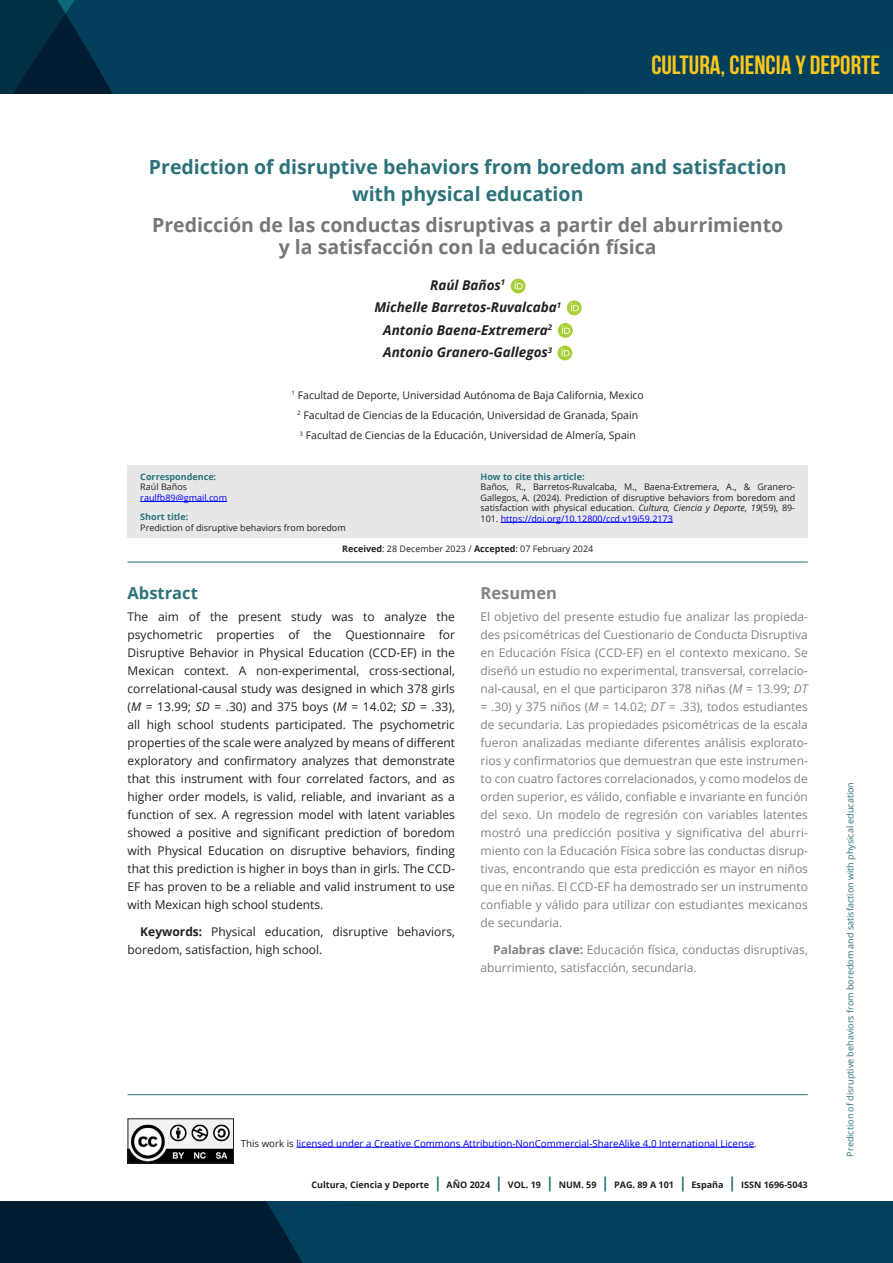
<style>
.page{position:relative;width:893px;height:1263px;background:#fff}
.page>*{position:absolute;margin:0;border:0;box-sizing:border-box;transform-origin:0 0}
.t1{font:700 26.25px "Bebas Neue";color:#fdc71b}
.TITULO_ARTICULO_gris{font:700 19.5px/22.5px "Open Sans";color:#777;text-align:center}
.TITULO_ARTICULO_verd{font:700 19.5px/27px "Open Sans";color:#2c727a;text-align:center}
.subtitulo_H3{font:700 16.5px "Open Sans";color:#2c727a}
.subtitulo_H3-2{font:700 16.5px "Open Sans";color:#808285}
.autores{font:italic 700 13.5px "Open Sans";color:#231f20}
.Cuerpo_de_texto_P{font:12px/18px "Open Sans";color:#808285;text-align:justify}
.Cuerpo_de_texto_P-2{font:12px/18px "Open Sans";color:#231f20;text-align:justify}
.Filiacion{font:10.5px "Open Sans";color:#231f20}
.Filiacion-2{font:9.75px "Open Sans";color:#00f}
.portada_regular{font:9px/10.5px "Open Sans";color:#231f20;text-align:justify}
.maestras{font:9px "Open Sans";color:#2c727a}
.maestras-2{font:700 9px "Open Sans";color:#231f20}
.Portada_bold{font:700 9px "Open Sans";color:#2c727a}
.portada_regular-2{font:9px "Open Sans";color:#00f}
.s1{font-weight:700}
.s2{font-style:italic}
.s3{color:#00f}
.s4{color:#231f20}
.s5{font-size:15px;color:#2c727a}
</style>
<div class="page">
<svg style="left:0;top:1201px;width:893px;height:62px;background:#02344e"></svg>
<div style="left:128px;top:466px;width:680px;height:72px;background:#e6e7e9"></div>
<hr style="left:140px;top:501px;width:87px;height:1px;background:#00f">
<svg style="left:511px;top:279px;width:15px;height:14px"></svg>
<svg style="left:515px;top:281px;width:8px;height:8px"></svg>
<svg style="left:567px;top:300px;width:15px;height:15px"></svg>
<svg style="left:571px;top:303px;width:8px;height:8px"></svg>
<div style="left:558px;top:323px;width:15px;height:15px;background:#a6cf38;border-radius:50%"></div>
<svg style="left:562px;top:326px;width:8px;height:8px"></svg>
<svg style="left:557px;top:345px;width:15px;height:15px"></svg>
<svg style="left:561px;top:348px;width:8px;height:8px"></svg>
<hr style="left:501px;top:522px;width:172px;height:1px;background:#00f">
<hr style="left:128px;top:562px;width:680px;height:1px;background:#2a6e73">
<hr style="left:128px;top:1094px;width:680px;height:1px;background:#2a6e73">
<img style="left:130px;top:1120px;width:102px;height:41px">
<div style="left:128px;top:1118px;width:106px;height:45px;border:1px solid #231f20"></div>
<hr style="left:296px;top:1147px;width:458px;height:1px;background:#00f">
<svg style="left:0;top:0;width:893px;height:94px;background:#023c58"></svg>
<p class="t1" style="left:651px;top:50px;width:230px">CULTURA, CIENCIA Y DEPORTE</p>
<p class="TITULO_ARTICULO_verd" style="left:149px;top:153px;width:639px">Prediction of disruptive behaviors from boredom and satisfaction with physical education</p>
<p class="TITULO_ARTICULO_gris" style="left:152px;top:213px;width:633px">Predicción de las conductas disruptivas a partir del aburrimiento y la satisfacción con la educación física</p>
<p class="autores" style="left:430px;top:275px;width:77px">Raúl Baños<sup>1</sup></p>
<p class="autores" style="left:374px;top:298px;width:188px">Michelle Barretos-Ruvalcaba<sup>1</sup></p>
<p class="autores" style="left:383px;top:320px;width:171px">Antonio Baena-Extremera<sup>2</sup></p>
<p class="autores" style="left:383px;top:343px;width:171px">Antonio Granero-Gallegos<sup>3</sup></p>
<p class="Filiacion" style="left:292px;top:388px;width:354px"><sup>1</sup> Facultad de Deporte, Universidad Autónoma de Baja California, Mexico</p>
<p class="Filiacion" style="left:297px;top:408px;width:342px"><sup>2</sup> Facultad de Ciencias de la Educación, Universidad de Granada, Spain</p>
<p class="Filiacion" style="left:300px;top:428px;width:338px"><sup>3</sup> Facultad de Ciencias de la Educación, Universidad de Almería, Spain</p>
<p class="Portada_bold" style="left:140px;top:470px;width:77px">Correspondence:</p>
<p class="portada_regular" style="left:140px;top:482px;width:48px">Raúl Baños</p>
<p class="portada_regular-2" style="left:140px;top:491px;width:88px">raulfb89@gmail.com</p>
<p class="Portada_bold" style="left:140px;top:511px;width:49px">Short title:</p>
<p class="portada_regular" style="left:140px;top:522px;width:207px">Prediction of disruptive behaviors from boredom</p>
<p class="portada_regular" style="left:342px;top:543px;width:253px"><span class="s1">Received</span>: 28 December 2023 / <span class="s1">Accepted</span>: 07 February 2024</p>
<p class="Portada_bold" style="left:480px;top:470px;width:106px">How to cite this article:</p>
<p class="portada_regular" style="left:480px;top:481px;width:316px">Baños, R., Barretos-Ruvalcaba, M., Baena-Extremera, A., &amp; Granero-Gallegos, A. (2024). Prediction of disruptive behaviors from boredom and satisfaction with physical education. <span class="s2">Cultura, Ciencia y Deporte, 19</span>(59), 89- 101. <span class="s3">https://doi.org/10.12800/ccd.v19i59.2173</span></p>
<p class="subtitulo_H3" style="left:128px;top:581px;width:72px">Abstract</p>
<p class="Cuerpo_de_texto_P-2" style="left:128px;top:607px;width:329px">The aim of the present study was to analyze the psychometric properties of the Questionnaire for Disruptive Behavior in Physical Education (CCD-EF) in the Mexican context. A non-experimental, cross-sectional, correlational-causal study was designed in which 378 girls (<span class="s2">M</span> = 13.99; <span class="s2">SD</span> = .30) and 375 boys (<span class="s2">M</span> = 14.02; <span class="s2">SD</span> = .33), all high school students participated. The psychometric properties of the scale were analyzed by means of different exploratory and confirmatory analyzes that demonstrate that this instrument with four correlated factors, and as higher order models, is valid, reliable, and invariant as a function of sex. A regression model with latent variables showed a positive and significant prediction of boredom with Physical Education on disruptive behaviors, finding that this prediction is higher in boys than in girls. The CCD-EF has proven to be a reliable and valid instrument to use with Mexican high school students.</p>
<p class="Cuerpo_de_texto_P-2" style="left:128px;top:922px;width:329px;text-indent:13px"><span class="s1">Keywords:</span> Physical education, disruptive behaviors, boredom, satisfaction, high school.</p>
<p class="subtitulo_H3-2" style="left:480px;top:581px;width:78px">Resumen</p>
<p class="Cuerpo_de_texto_P" style="left:480px;top:607px;width:329px">El objetivo del presente estudio fue analizar las propieda&shy;des psicométricas del Cuestionario de Conducta Disruptiva en Educación Física (CCD-EF) en el contexto mexicano. Se diseñó un estudio no experimental, transversal, correlacio&shy;nal-causal, en el que participaron 378 niñas (<span class="s2">M</span> = 13.99; <span class="s2">DT </span>= .30) y 375 niños (<span class="s2">M</span> = 14.02; <span class="s2">DT</span> = .33), todos estudiantes de secundaria. Las propiedades psicométricas de la escala fueron analizadas mediante diferentes análisis explorato&shy;rios y confirmatorios que demuestran que este instrumen&shy;to con cuatro factores correlacionados, y como modelos de orden superior, es válido, confiable e invariante en función del sexo. Un modelo de regresión con variables latentes mostró una predicción positiva y significativa del aburri&shy;miento con la Educación Física sobre las conductas disrup&shy;tivas, encontrando que esta predicción es mayor en niños que en niñas. El CCD-EF ha demostrado ser un instrumento confiable y válido para utilizar con estudiantes mexicanos de secundaria.</p>
<p class="Cuerpo_de_texto_P" style="left:480px;top:940px;width:329px;text-indent:13px"><span class="s1">Palabras clave:</span> Educación física, conductas disruptivas, aburrimiento, satisfacción, secundaria.</p>
<p class="Filiacion-2" style="left:241px;top:1136px;width:517px"><span class="s4">This work is</span> licensed under a Creative Commons Attribution-NonCommercial-ShareAlike 4.0 International License<span class="s4">.</span></p>
<p class="maestras-2" style="left:311px;top:1179px;width:498px">Cultura, Ciencia y Deporte <span class="s5">|</span> AÑO 2024 <span class="s5">|</span> VOL. 19 <span class="s5">|</span> NUM. 59 <span class="s5">|</span> PAG. 89 A 101 <span class="s5">|</span> España <span class="s5">|</span> ISSN 1696-5043</p>
<p class="maestras" style="left:844px;top:1156px;width:376px;rotate:-90deg">Prediction of disruptive behaviors from boredom and satisfaction with physical education</p>
</div>
